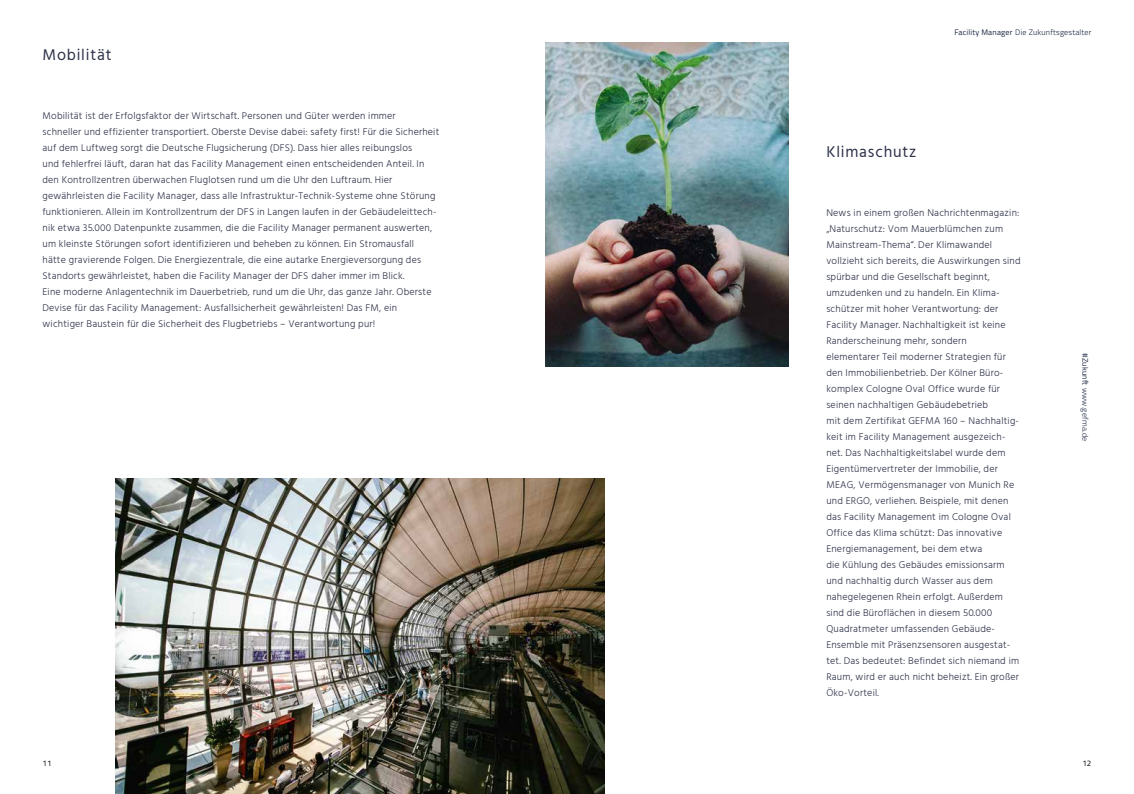
<style>
.page{position:relative;width:1134px;height:794px;background:#fff}
.page>*{position:absolute;margin:0;border:0;box-sizing:border-box;transform-origin:0 0}
.t1{font:16px "Hind Guntur";letter-spacing:.05em;color:#2d3148}
.t2{font:300 10px/16px "Hind Guntur";letter-spacing:.02em;color:#2d3148}
.t3{font:300 8px "Titillium Web";letter-spacing:.025em;color:#19243f}
.t4{font:8px "Titillium Web";color:#000}
.s1{font-weight:400}
</style>
<div class="page">
<img style="left:116px;top:478px;width:488px;height:316px">
<img style="left:545px;top:43px;width:243px;height:324px">
<h1 class="t1" style="left:43px;top:45px;width:71px">Mobilität</h1>
<p class="t2" style="left:43px;top:107px;width:398px">Mobilität ist der Erfolgsfaktor der Wirtschaft. Personen und Güter werden immer<br>schneller und effizienter transportiert. Oberste Devise dabei: safety first! Für die Sicherheit auf dem Luftweg sorgt die Deutsche Flugsicherung (DFS). Dass hier alles reibungslos<br>und fehlerfrei läuft, daran hat das Facility Management einen entscheidenden Anteil. In den Kontrollzentren überwachen Fluglotsen rund um die Uhr den Luftraum. Hier gewährleisten die Facility Manager, dass alle Infrastruktur-Technik-Systeme ohne Störung funktionieren. Allein im Kontrollzentrum der DFS in Langen laufen in der Gebäudeleittech&shy;nik etwa 35.000 Datenpunkte zusammen, die die Facility Manager permanent auswerten, um kleinste Störungen sofort identifizieren und beheben zu können. Ein Stromausfall hätte gravierende Folgen. Die Energiezentrale, die eine autarke Energieversorgung des Standorts gewährleistet, haben die Facility Manager der DFS daher immer im Blick.<br>Eine moderne Anlagentechnik im Dauerbetrieb, rund um die Uhr, das ganze Jahr. Oberste Devise für das Facility Management: Ausfallsicherheit gewährleisten! Das FM, ein wichtiger Baustein für die Sicherheit des Flugbetriebs – Verantwortung pur!</p>
<p class="t3" style="left:954px;top:26px;width:139px"><span class="s1">Facility Manager</span> Die Zukunftsgestalter</p>
<h1 class="t1" style="left:826px;top:142px;width:92px">Klimaschutz</h1>
<p class="t2" style="left:826px;top:204px;width:196px">News in einem großen Nachrichtenmagazin: „Naturschutz: Vom Mauerblümchen zum Mainstream-Thema“. Der Klimawandel vollzieht sich bereits, die Auswirkungen sind spürbar und die Gesellschaft beginnt, umzudenken und zu handeln. Ein Klima&shy;schützer mit hoher Verantwortung: der Facility Manager. Nachhaltigkeit ist keine Randerscheinung mehr, sondern elementarer Teil moderner Strategien für den Immobilienbetrieb. Der Kölner Büro&shy;komplex Cologne Oval Office wurde für seinen nachhaltigen Gebäudebetrieb<br>mit dem Zertifikat GEFMA 160 – Nachhaltig&shy;keit im Facility Management ausgezeich&shy;net. Das Nachhaltigkeitslabel wurde dem Eigentümervertreter der Immobilie, der MEAG, Vermögensmanager von Munich Re und ERGO, verliehen. Beispiele, mit denen das Facility Management im Cologne Oval Office das Klima schützt: Das innovative Energiemanagement, bei dem etwa<br>die Kühlung des Gebäudes emissionsarm und nachhaltig durch Wasser aus dem nahegelegenen Rhein erfolgt. Außerdem sind die Büroflächen in diesem 50.000<br>Quadratmeter umfassenden Gebäude-Ensemble mit Präsenzsensoren ausgestat&shy;tet. Das bedeutet: Befindet sich niemand im Raum, wird er auch nicht beheizt. Ein großer Öko-Vorteil.</p>
<p class="t3" style="left:1091px;top:353px;width:89px;rotate:90deg"><span class="s1">#Zukunft</span> www.gefma.de</p>
<p class="t4" style="left:43px;top:757px;width:11px">11</p>
<p class="t4" style="left:1082px;top:757px;width:11px">12</p>
</div>
